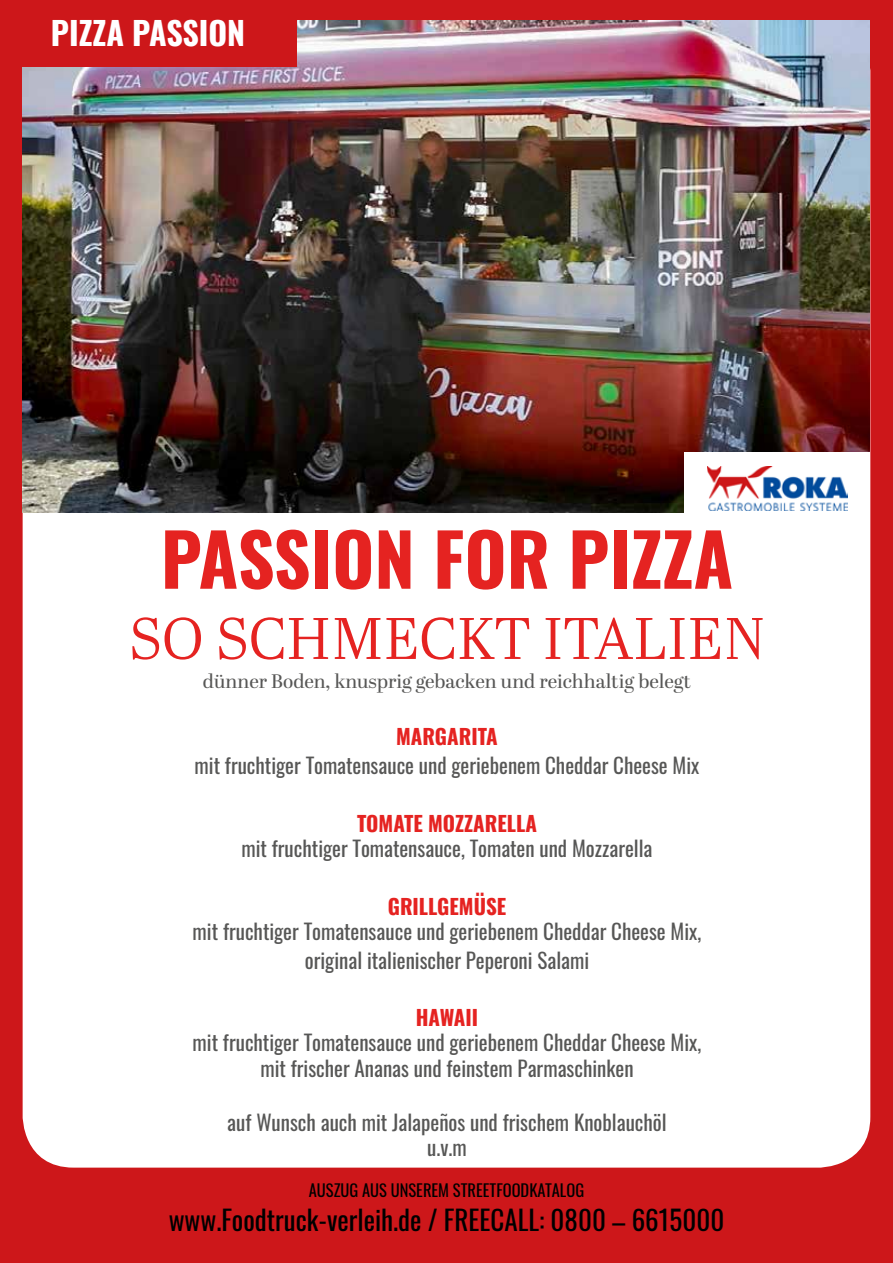
<style>
.page{position:relative;width:893px;height:1263px;background:#cd171a}
.page>*{position:absolute;margin:0;border:0;box-sizing:border-box;transform-origin:0 0}
.t1{font:700 72px "Oswald";color:#e52321}
.t2{font:58.5px "Abril Text Lt";color:#e52321}
.t3{font:700 32.1px "Oswald";color:#fff}
.t4{font:27px "Oswald";color:#000}
.t5{font:21px/25.2px "Oswald";color:#575756;text-align:center}
.t6{font:700 21px "Oswald";color:#e52321}
.t7{font:19.5px "Abril Display";color:#575756}
.t8{font:16.5px "Oswald";color:#000}
</style>
<div class="page">
<div style="left:23px;top:21px;width:847px;height:1146px;background:#fff;border-radius:51px"></div>
<img style="left:23px;top:21px;width:847px;height:492px">
<div style="left:0;top:0;width:297px;height:67px;background:#cd171a"></div>
<div style="left:685px;top:452px;width:185px;height:73px;background:#fff"></div>
<img style="left:707px;top:467px;width:140px;height:43px">
<h3 class="t3" style="left:51px;top:16px;width:196px">PIZZA PASSION</h3>
<h1 class="t1" style="left:161px;top:522px;width:574px">PASSION FOR PIZZA</h1>
<h2 class="t2" style="left:129px;top:596px;width:638px">SO SCHMECKT ITALIEN</h2>
<p class="t7" style="left:203px;top:667px;width:490px">dünner Boden, knusprig gebacken und reichhaltig belegt</p>
<p class="t6" style="left:396px;top:726px;width:103px">MARGARITA</p>
<p class="t5" style="left:195px;top:751px;width:506px">mit fruchtiger Tomatensauce und geriebenem Cheddar Cheese Mix</p>
<p class="t6" style="left:357px;top:812px;width:181px">TOMATE MOZZARELLA</p>
<p class="t5" style="left:241px;top:834px;width:412px">mit fruchtiger Tomatensauce, Tomaten und Mozzarella</p>
<p class="t6" style="left:388px;top:895px;width:120px">GRILLGEMÜSE</p>
<p class="t5" style="left:193px;top:915px;width:510px;line-height:28.8px">mit fruchtiger Tomatensauce und geriebenem Cheddar Cheese Mix, original italienischer Peperoni Salami</p>
<p class="t6" style="left:416px;top:1007px;width:64px">HAWAII</p>
<p class="t5" style="left:193px;top:1028px;width:510px">mit fruchtiger Tomatensauce und geriebenem Cheddar Cheese Mix, mit frischer Ananas und feinstem Parmaschinken</p>
<p class="t5" style="left:227px;top:1107px;width:441px">auf Wunsch auch mit Jalapeños und frischem Knoblauchöl u.v.m</p>
<p class="t8" style="left:309px;top:1175px;width:277px">AUSZUG AUS UNSEREM STREETFOODKATALOG</p>
<p class="t4" style="left:169px;top:1196px;width:557px">www.Foodtruck-verleih.de / FREECALL: 0800 – 6615000</p>
</div>
